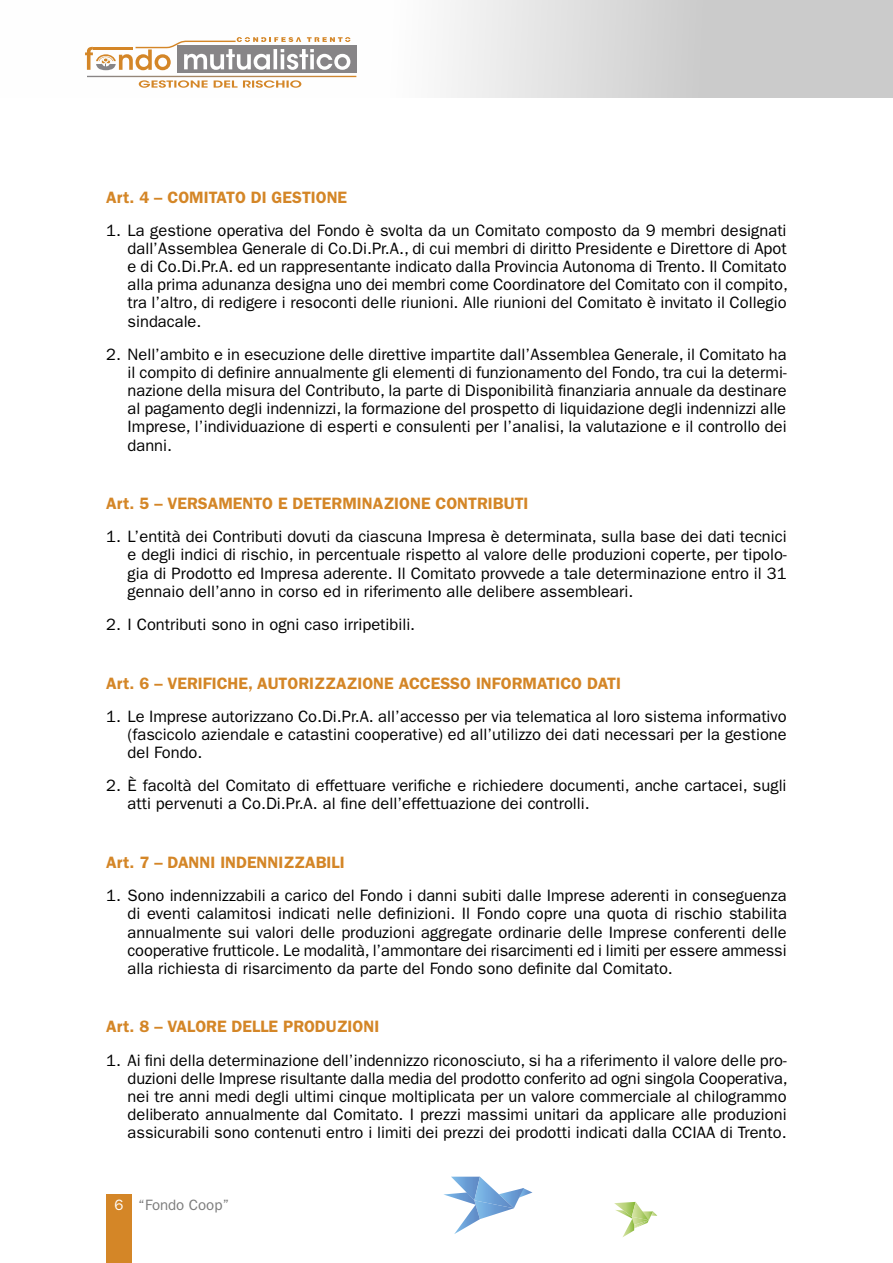
<style>
.page{position:relative;width:893px;height:1263px;background:#fff}
.page>*{position:absolute;margin:0;border:0;box-sizing:border-box;transform-origin:0 0}
.t1{font:16.5px/18.1px "ITC Franklin Gothic Std";color:#000;text-align:justify}
.t2{font:600 16.5px "ITC Franklin Gothic Std";color:#d48627}
.t3{font:15px "ITC Franklin Gothic Std";color:#7c7c7c}
.s1{color:#fff}
</style>
<div class="page">
<svg style="left:614px;top:1202px;width:43px;height:35px"></svg>
<svg style="left:444px;top:1177px;width:88px;height:57px"></svg>
<svg style="left:87px;top:0;width:806px;height:98px"></svg>
<svg style="left:139px;top:80px;width:162px;height:8px"></svg>
<div style="left:177px;top:46px;width:179px;height:27px;background:#878587"></div>
<svg style="left:85px;top:37px;width:265px;height:33px"></svg>
<hr style="left:87px;top:76px;width:269px;height:1px;background:#fff">
<hr style="left:93px;top:47px;width:40px;height:3px;background:#d48627">
<div style="left:106px;top:1195px;width:26px;height:68px;background:#d48627"></div>
<p class="t2" style="left:106px;top:187px;width:242px">Art. 4 – COMITATO DI GESTIONE</p>
<p class="t1" style="left:128px;top:221px;width:662px;text-indent:-21px">1. La gestione operativa del Fondo è svolta da un Comitato composto da 9 membri designati dall’Assemblea Generale di Co.Di.Pr.A., di cui membri di diritto Presidente e Direttore di Apot e di Co.Di.Pr.A. ed un rappresentante indicato dalla Provincia Autonoma di Trento. Il Comitato alla prima adunanza designa uno dei membri come Coordinatore del Comitato con il compito, tra l’altro, di redigere i resoconti delle riunioni. Alle riunioni del Comitato è invitato il Collegio sindacale.</p>
<p class="t1" style="left:128px;top:345px;width:661px;text-indent:-21px">2. Nell’ambito e in esecuzione delle direttive impartite dall’Assemblea Generale, il Comitato ha il compito di definire annualmente gli elementi di funzionamento del Fondo, tra cui la determi&shy;nazione della misura del Contributo, la parte di Disponibilità finanziaria annuale da destinare al pagamento degli indennizzi, la formazione del prospetto di liquidazione degli indennizzi alle Imprese, l’individuazione di esperti e consulenti per l’analisi, la valutazione e il controllo dei danni.</p>
<p class="t2" style="left:106px;top:494px;width:424px">Art. 5 – VERSAMENTO E DETERMINAZIONE CONTRIBUTI</p>
<p class="t1" style="left:128px;top:528px;width:661px;text-indent:-21px">1. L’entità dei Contributi dovuti da ciascuna Impresa è determinata, sulla base dei dati tecnici e degli indici di rischio, in percentuale rispetto al valore delle produzioni coperte, per tipolo&shy;gia di Prodotto ed Impresa aderente. Il Comitato provvede a tale determinazione entro il 31 gennaio dell’anno in corso ed in riferimento alle delibere assembleari.</p>
<p class="t1" style="left:106px;top:615px;width:310px">2. I Contributi sono in ogni caso irripetibili.</p>
<p class="t2" style="left:106px;top:673px;width:516px">Art. 6 – VERIFICHE, AUTORIZZAZIONE ACCESSO INFORMATICO DATI</p>
<p class="t1" style="left:128px;top:707px;width:661px;text-indent:-21px">1. Le Imprese autorizzano Co.Di.Pr.A. all’accesso per via telematica al loro sistema informativo (fascicolo aziendale e catastini cooperative) ed all’utilizzo dei dati necessari per la gestione del Fondo.</p>
<p class="t1" style="left:128px;top:777px;width:660px;text-indent:-21px">2. È facoltà del Comitato di effettuare verifiche e richiedere documenti, anche cartacei, sugli atti pervenuti a Co.Di.Pr.A. al fine dell’effettuazione dei controlli.</p>
<p class="t2" style="left:106px;top:853px;width:240px">Art. 7 – DANNI INDENNIZZABILI</p>
<p class="t1" style="left:128px;top:887px;width:661px;text-indent:-21px">1. Sono indennizzabili a carico del Fondo i danni subiti dalle Imprese aderenti in conseguenza di eventi calamitosi indicati nelle definizioni. Il Fondo copre una quota di rischio stabilita annualmente sui valori delle produzioni aggregate ordinarie delle Imprese conferenti delle cooperative frutticole. Le modalità, l’ammontare dei risarcimenti ed i limiti per essere ammessi alla richiesta di risarcimento da parte del Fondo sono definite dal Comitato.</p>
<p class="t2" style="left:106px;top:1017px;width:274px">Art. 8 – VALORE DELLE PRODUZIONI</p>
<p class="t1" style="left:128px;top:1051px;width:662px;text-indent:-21px">1. Ai fini della determinazione dell’indennizzo riconosciuto, si ha a riferimento il valore delle pro&shy;duzioni delle Imprese risultante dalla media del prodotto conferito ad ogni singola Cooperativa, nei tre anni medi degli ultimi cinque moltiplicata per un valore commerciale al chilogrammo deliberato annualmente dal Comitato. I prezzi massimi unitari da applicare alle produzioni assicurabili sono contenuti entro i limiti dei prezzi dei prodotti indicati dalla CCIAA di Trento.</p>
<p class="t3" style="left:115px;top:1196px;width:116px"><span class="s1">6</span> “Fondo Coop”</p>
</div>
